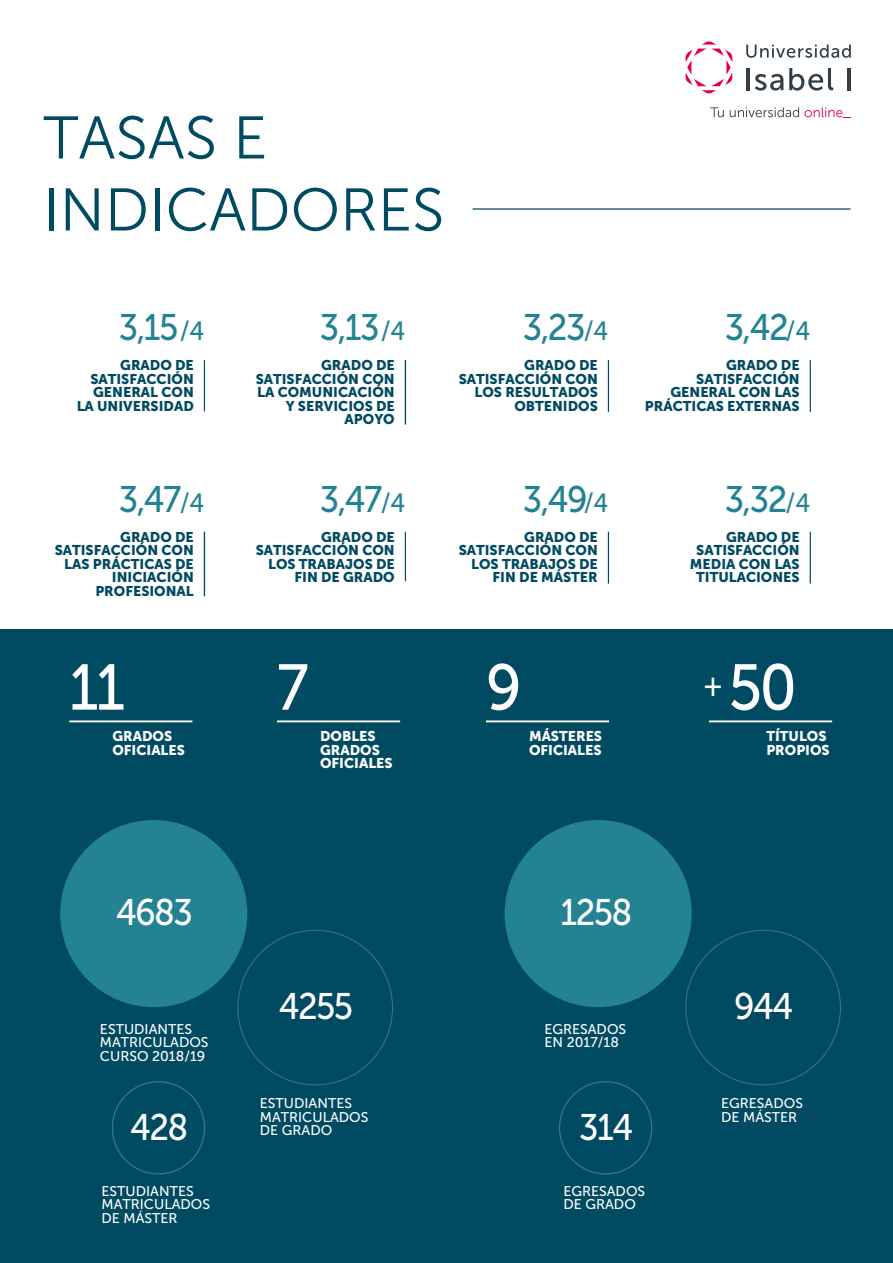
<style>
.page{position:relative;width:893px;height:1263px;background:#fff}
.page>*{position:absolute;margin:0;border:0;box-sizing:border-box;transform-origin:0 0}
.t1{font:64.5px "Museo Sans 500";color:#fff;scale:.93 1}
.t2{font:60px/72px "Museo Sans 300";color:#004a62}
.t3{font:36.9px "Museo Sans 500";letter-spacing:-.045em;color:#248393;scale:.93 1}
.t4{font:36.9px "Museo Sans 500";letter-spacing:-.045em;color:#fff;scale:.93 1}
.t5{font:14.1px/13.5px "Museo Sans 900";color:#004a62;text-align:right}
.t6{font:14.1px/13.5px "Museo Sans 500";color:#fff}
.t7{font:14.1px/13.5px "Museo Sans 900";color:#fff}
.s1{font-size:26.25px}
</style>
<div class="page">
<div style="left:0;top:630px;width:893px;height:633px;background:#004a62"></div>
<div style="left:60px;top:820px;width:187px;height:187px;background:#248393;border-radius:50%"></div>
<hr style="left:472px;top:208px;width:378px;height:2px;background:#004a62">
<svg style="left:746px;top:45px;width:105px;height:13px"></svg>
<hr style="left:746px;top:68px;width:3px;height:22px;background:#323e48">
<svg style="left:755px;top:74px;width:28px;height:17px"></svg>
<svg style="left:789px;top:68px;width:44px;height:23px"></svg>
<hr style="left:848px;top:68px;width:3px;height:22px;background:#323e48">
<svg style="left:686px;top:41px;width:46px;height:52px"></svg>
<svg style="left:710px;top:107px;width:14px;height:10px"></svg>
<svg style="left:730px;top:107px;width:121px;height:11px"></svg>
<hr style="left:204px;top:360px;width:1px;height:51px;background:#004a62">
<hr style="left:405px;top:360px;width:1px;height:65px;background:#004a62">
<hr style="left:608px;top:360px;width:1px;height:52px;background:#004a62">
<hr style="left:810px;top:360px;width:1px;height:52px;background:#004a62">
<hr style="left:204px;top:532px;width:1px;height:64px;background:#004a62">
<hr style="left:405px;top:532px;width:1px;height:49px;background:#004a62">
<hr style="left:608px;top:532px;width:1px;height:52px;background:#004a62">
<hr style="left:810px;top:532px;width:1px;height:52px;background:#004a62">
<hr style="left:69px;top:720px;width:123px;height:2px;background:#fff">
<hr style="left:277px;top:720px;width:123px;height:2px;background:#fff">
<hr style="left:486px;top:720px;width:123px;height:2px;background:#fff">
<hr style="left:709px;top:720px;width:123px;height:2px;background:#fff">
<div style="left:505px;top:820px;width:187px;height:187px;background:#248393;border-radius:50%"></div>
<h2 class="t2" style="left:43px;top:102px;width:403px">TASAS E<br>INDICADORES</h2>
<h3 class="t3" style="left:119px;top:307px;width:94px">3,15<span class="s1">/4</span></h3>
<p class="t5" style="left:77px;top:358px;width:119px">GRADO DE<br>SATISFACCIÓN<br>GENERAL CON<br>LA UNIVERSIDAD</p>
<h3 class="t3" style="left:119px;top:479px;width:94px">3,47<span class="s1">/4</span></h3>
<p class="t5" style="left:55px;top:530px;width:141px">GRADO DE<br>SATISFACCIÓN CON<br>LAS PRÁCTICAS DE<br>INICIACIÓN<br>PROFESIONAL</p>
<h1 class="t1" style="left:69px;top:652px;width:62px">11</h1>
<p class="t7" style="left:112px;top:729px;width:74px">GRADOS<br>OFICIALES</p>
<h3 class="t3" style="left:320px;top:307px;width:94px">3,13<span class="s1">/4</span></h3>
<p class="t5" style="left:256px;top:358px;width:141px">GRADO DE<br>SATISFACCIÓN CON<br>LA COMUNICACIÓN<br>Y SERVICIOS DE<br>APOYO</p>
<h3 class="t3" style="left:320px;top:479px;width:94px">3,47<span class="s1">/4</span></h3>
<p class="t5" style="left:256px;top:530px;width:141px">GRADO DE<br>SATISFACCIÓN CON<br>LOS TRABAJOS DE<br>FIN DE GRADO</p>
<h1 class="t1" style="left:277px;top:652px;width:36px">7</h1>
<p class="t7" style="left:320px;top:729px;width:74px">DOBLES<br>GRADOS<br>OFICIALES</p>
<h3 class="t3" style="left:523px;top:307px;width:94px">3,23<span class="s1">/4</span></h3>
<p class="t5" style="left:459px;top:358px;width:141px">GRADO DE<br>SATISFACCIÓN CON<br>LOS RESULTADOS<br>OBTENIDOS</p>
<h3 class="t3" style="left:523px;top:479px;width:94px">3,49<span class="s1">/4</span></h3>
<p class="t5" style="left:459px;top:530px;width:141px">GRADO DE<br>SATISFACCIÓN CON<br>LOS TRABAJOS DE<br>FIN DE MÁSTER</p>
<h1 class="t1" style="left:486px;top:652px;width:40px">9</h1>
<p class="t7" style="left:529px;top:729px;width:75px">MÁSTERES<br>OFICIALES</p>
<h3 class="t3" style="left:725px;top:307px;width:94px">3,42<span class="s1">/4</span></h3>
<p class="t5" style="left:645px;top:358px;width:156px">GRADO DE<br>SATISFACCIÓN<br>GENERAL CON LAS<br>PRÁCTICAS EXTERNAS</p>
<h3 class="t3" style="left:725px;top:479px;width:94px">3,32<span class="s1">/4</span></h3>
<p class="t5" style="left:690px;top:530px;width:111px">GRADO DE<br>SATISFACCIÓN<br>MEDIA CON LAS<br>TITULACIONES</p>
<h1 class="t1" style="left:703px;top:652px;width:103px"><sup>+</sup>50</h1>
<p class="t7" style="left:766px;top:729px;width:65px">TÍTULOS<br>PROPIOS</p>
<h3 class="t4" style="left:116px;top:892px;width:84px">4683</h3>
<h3 class="t4" style="left:560px;top:892px;width:79px">1258</h3>
<h3 class="t4" style="left:279px;top:986px;width:82px">4255</h3>
<h3 class="t4" style="left:734px;top:986px;width:65px">944</h3>
<p class="t6" style="left:100px;top:1022px;width:110px">ESTUDIANTES<br>MATRICULADOS<br>CURSO 2018/19</p>
<p class="t6" style="left:544px;top:1022px;width:83px">EGRESADOS<br>EN 2017/18</p>
<h3 class="t4" style="left:130px;top:1107px;width:64px">428</h3>
<p class="t6" style="left:260px;top:1097px;width:110px">ESTUDIANTES<br>MATRICULADOS<br>DE GRADO</p>
<h3 class="t4" style="left:579px;top:1107px;width:60px">314</h3>
<p class="t6" style="left:721px;top:1097px;width:83px">EGRESADOS<br>DE MÁSTER</p>
<p class="t6" style="left:102px;top:1184px;width:110px">ESTUDIANTES<br>MATRICULADOS<br>DE MÁSTER</p>
<p class="t6" style="left:563px;top:1184px;width:83px">EGRESADOS<br>DE GRADO</p>
</div>
